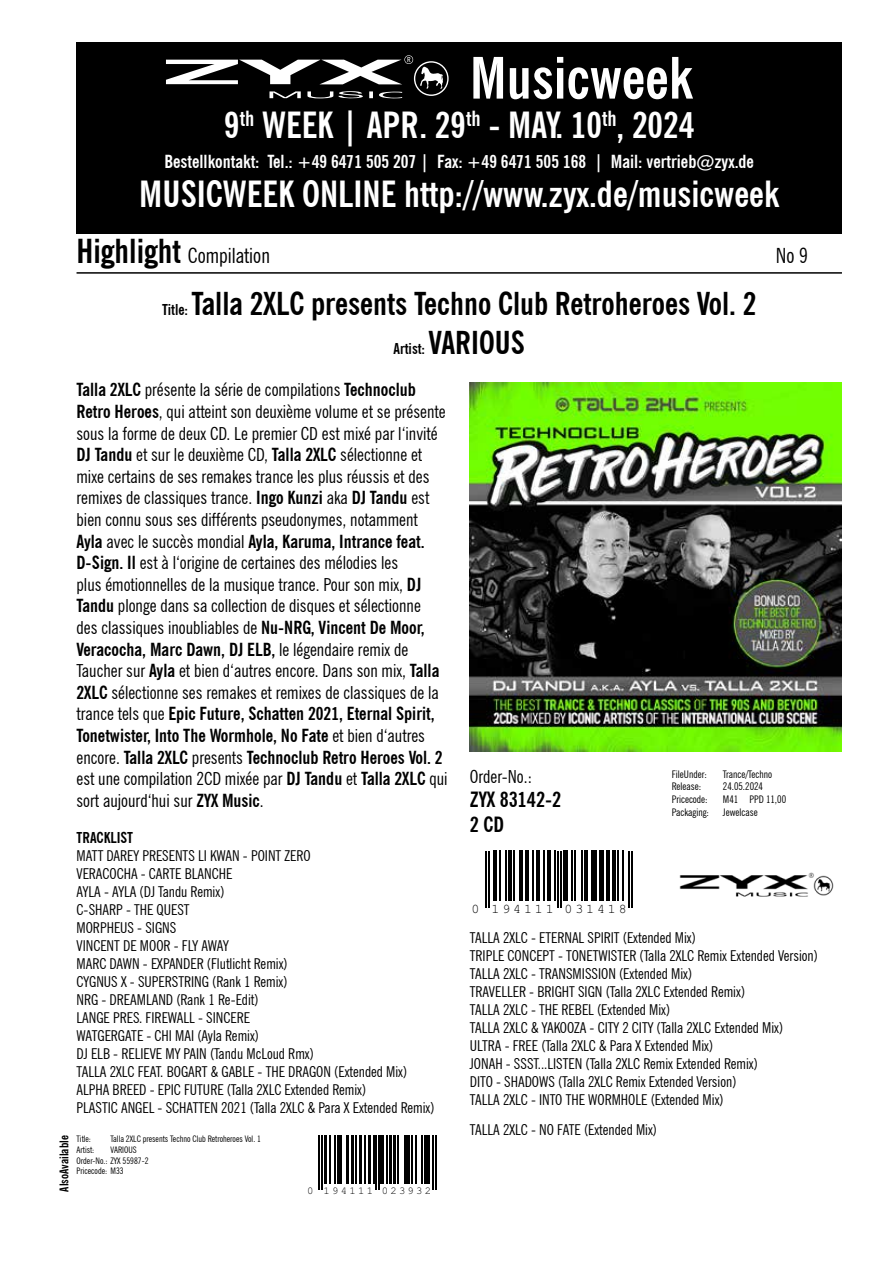
<style>
.page{position:relative;width:893px;height:1263px;background:#fff}
.page>*{position:absolute;margin:0;border:0;box-sizing:border-box;transform-origin:0 0}
.t1{font:700 condensed 57px "News Gothic BT";color:#fff}
.t2{font:700 condensed 36px/69.2px "News Gothic BT";color:#fff;text-align:center}
.t3{font:700 condensed 31.5px "News Gothic BT";color:#000}
.t4{font:condensed 21px "News Gothic BT";color:#000}
.t5{font:700 condensed 21px/25.5px "News Gothic BT";color:#000}
.t6{font:condensed 18px/21.6px "News Gothic BT";color:#000}
.t7{font:700 condensed 18px "News Gothic BT";color:#fff}
.t8{font:condensed 15px/18px "News Gothic BT";color:#000}
.t9{font:700 condensed 15px "News Gothic BT";color:#000}
.t10{font:13.35px "Arial";letter-spacing:.215em;color:#000}
.t11{font:700 condensed 12px "News Gothic BT";color:#000}
.t12{font:10.65px "Arial";letter-spacing:.215em;color:#000}
.t13{font:condensed 10.5px "News Gothic BT";color:#000}
.t14{font:condensed 9px/10.6px "News Gothic BT";color:#000}
.s1{font-weight:700;font-size:33px}
.s2{font-size:15px}
.s3{font-size:31.5px}
.s4{font-weight:700}
</style>
<div class="page">
<div style="left:77px;top:43px;width:765px;height:191px;background:#000"></div>
<svg style="left:166px;top:55px;width:283px;height:43px"></svg>
<hr style="left:77px;top:272px;width:765px;height:2px;background:#000">
<img style="left:470px;top:383px;width:372px;height:369px">
<hr style="left:485px;top:851px;width:2px;height:56px;background:#000">
<hr style="left:488px;top:851px;width:2px;height:56px;background:#000">
<hr style="left:493px;top:851px;width:3px;height:50px;background:#000">
<hr style="left:499px;top:851px;width:2px;height:50px;background:#000">
<hr style="left:506px;top:851px;width:1px;height:50px;background:#000">
<hr style="left:509px;top:851px;width:3px;height:50px;background:#000">
<hr style="left:513px;top:851px;width:2px;height:50px;background:#000">
<hr style="left:520px;top:851px;width:3px;height:50px;background:#000">
<hr style="left:526px;top:851px;width:3px;height:50px;background:#000">
<hr style="left:532px;top:851px;width:2px;height:50px;background:#000">
<hr style="left:537px;top:851px;width:3px;height:50px;background:#000">
<hr style="left:543px;top:851px;width:1px;height:50px;background:#000">
<hr style="left:547px;top:851px;width:4px;height:50px;background:#000">
<hr style="left:554px;top:851px;width:1px;height:50px;background:#000">
<hr style="left:557px;top:851px;width:1px;height:56px;background:#000">
<hr style="left:560px;top:851px;width:1px;height:56px;background:#000">
<div style="left:563px;top:851px;width:5px;height:50px;background:#000"></div>
<hr style="left:571px;top:851px;width:1px;height:50px;background:#000">
<hr style="left:574px;top:851px;width:1px;height:50px;background:#000">
<hr style="left:582px;top:851px;width:1px;height:50px;background:#000">
<hr style="left:585px;top:851px;width:3px;height:50px;background:#000">
<hr style="left:591px;top:851px;width:3px;height:50px;background:#000">
<hr style="left:596px;top:851px;width:1px;height:50px;background:#000">
<hr style="left:599px;top:851px;width:4px;height:50px;background:#000">
<hr style="left:606px;top:851px;width:4px;height:50px;background:#000">
<hr style="left:613px;top:851px;width:3px;height:50px;background:#000">
<hr style="left:617px;top:851px;width:2px;height:50px;background:#000">
<hr style="left:622px;top:851px;width:2px;height:50px;background:#000">
<hr style="left:628px;top:851px;width:2px;height:56px;background:#000">
<hr style="left:631px;top:851px;width:2px;height:56px;background:#000">
<img style="left:679px;top:872px;width:155px;height:25px">
<hr style="left:319px;top:1135px;width:1px;height:54px;background:#000">
<hr style="left:321px;top:1135px;width:1px;height:54px;background:#000">
<hr style="left:325px;top:1135px;width:2px;height:49px;background:#000">
<hr style="left:330px;top:1135px;width:1px;height:49px;background:#000">
<hr style="left:335px;top:1135px;width:1px;height:49px;background:#000">
<hr style="left:337px;top:1135px;width:3px;height:49px;background:#000">
<hr style="left:341px;top:1135px;width:1px;height:49px;background:#000">
<hr style="left:346px;top:1135px;width:2px;height:49px;background:#000">
<hr style="left:351px;top:1135px;width:2px;height:49px;background:#000">
<hr style="left:356px;top:1135px;width:1px;height:49px;background:#000">
<hr style="left:359px;top:1135px;width:3px;height:49px;background:#000">
<hr style="left:364px;top:1135px;width:2px;height:49px;background:#000">
<hr style="left:368px;top:1135px;width:3px;height:49px;background:#000">
<hr style="left:373px;top:1135px;width:1px;height:49px;background:#000">
<hr style="left:376px;top:1135px;width:1px;height:54px;background:#000">
<hr style="left:378px;top:1135px;width:1px;height:54px;background:#000">
<hr style="left:380px;top:1135px;width:4px;height:49px;background:#000">
<hr style="left:387px;top:1135px;width:1px;height:49px;background:#000">
<hr style="left:389px;top:1135px;width:3px;height:49px;background:#000">
<hr style="left:393px;top:1135px;width:2px;height:49px;background:#000">
<hr style="left:398px;top:1135px;width:1px;height:49px;background:#000">
<hr style="left:404px;top:1135px;width:1px;height:49px;background:#000">
<hr style="left:406px;top:1135px;width:4px;height:49px;background:#000">
<hr style="left:411px;top:1135px;width:2px;height:49px;background:#000">
<hr style="left:415px;top:1135px;width:1px;height:49px;background:#000">
<hr style="left:421px;top:1135px;width:2px;height:49px;background:#000">
<hr style="left:424px;top:1135px;width:2px;height:49px;background:#000">
<hr style="left:428px;top:1135px;width:2px;height:49px;background:#000">
<hr style="left:432px;top:1135px;width:2px;height:54px;background:#000">
<hr style="left:435px;top:1135px;width:1px;height:54px;background:#000">
<h1 class="t1" style="left:470px;top:43px;width:224px">Musicweek</h1>
<h2 class="t2" style="left:139px;top:90px;width:641px">9<sup>th</sup> WEEK | APR. 29<sup>th</sup> - MAY. 10<sup>th</sup>, 2024<br>MUSICWEEK ONLINE http://www.zyx.de/musicweek</h2>
<p class="t4" style="left:77px;top:243px;width:195px"><span class="s1">Highlight</span> Compilation</p>
<p class="t4" style="left:776px;top:243px;width:34px">No 9</p>
<h3 class="t3" style="left:162px;top:285px;width:596px"><span class="s2">Title:</span> Talla 2XLC presents Techno Club Retroheroes Vol. 2</h3>
<p class="t9" style="left:393px;top:339px;width:133px">Artist: <span class="s3">VARIOUS</span></p>
<p class="t6" style="left:77px;top:379px;width:373px"><span class="s4">Talla 2XLC</span> présente la série de compilations <span class="s4">Technoclub Retro Heroes</span>, qui atteint son deuxième volume et se présente sous la forme de deux CD. Le premier CD est mixé par l‘invité <span class="s4">DJ Tandu</span> et sur le deuxième CD, <span class="s4">Talla 2XLC</span> sélectionne et mixe certains de ses remakes trance les plus réussis et des remixes de classiques trance. <span class="s4">Ingo Kunzi</span> aka <span class="s4">DJ Tandu</span> est bien connu sous ses différents pseudonymes, notamment <span class="s4">Ayla</span> avec le succès mondial <span class="s4">Ayla, Karuma, Intrance feat.<br>D-Sign. Il</span> est à l‘origine de certaines des mélodies les<br>plus émotionnelles de la musique trance. Pour son mix, <span class="s4">DJ Tandu</span> plonge dans sa collection de disques et sélectionne<br>des classiques inoubliables de <span class="s4">Nu-NRG, Vincent De Moor, Veracocha, Marc Dawn, DJ ELB,</span> le légendaire remix de Taucher sur <span class="s4">Ayla</span> et bien d‘autres encore. Dans son mix, <span class="s4">Talla 2XLC</span> sélectionne ses remakes et remixes de classiques de la trance tels que <span class="s4">Epic Future, Schatten 2021, Eternal Spirit, Tonetwister, Into The Wormhole, No Fate</span> et bien d‘autres encore. <span class="s4">Talla 2XLC</span> presents <span class="s4">Technoclub Retro Heroes Vol. 2 </span>est une compilation 2CD mixée par <span class="s4">DJ Tandu</span> et <span class="s4">Talla 2XLC</span> qui sort aujourd‘hui sur <span class="s4">ZYX Music</span>.</p>
<p class="t9" style="left:77px;top:828px;width:58px">TRACKLIST</p>
<p class="t8" style="left:77px;top:846px;width:359px">MATT DAREY PRESENTS LI KWAN - POINT ZERO<br>VERACOCHA - CARTE BLANCHE<br>AYLA - AYLA (DJ Tandu Remix)<br>C-SHARP - THE QUEST<br>MORPHEUS - SIGNS<br>VINCENT DE MOOR - FLY AWAY<br>MARC DAWN - EXPANDER (Flutlicht Remix)<br>CYGNUS X - SUPERSTRING (Rank 1 Remix)<br>NRG - DREAMLAND (Rank 1 Re-Edit)<br>LANGE PRES. FIREWALL - SINCERE<br>WATGERGATE - CHI MAI (Ayla Remix)<br>DJ ELB - RELIEVE MY PAIN (Tandu McLoud Rmx)<br>TALLA 2XLC FEAT. BOGART &amp; GABLE - THE DRAGON (Extended Mix)<br>ALPHA BREED - EPIC FUTURE (Talla 2XLC Extended Remix)<br>PLASTIC ANGEL - SCHATTEN 2021 (Talla 2XLC &amp; Para X Extended Remix)</p>
<p class="t7" style="left:164px;top:150px;width:591px">Bestellkontakt: Tel.: +49 6471 505 207 | Fax: +49 6471 505 168 | Mail: vertrieb@zyx.de</p>
<p class="t13" style="left:672px;top:767px;width:37px">FileUnder:</p>
<p class="t13" style="left:723px;top:767px;width:51px">Trance/Techno</p>
<p class="t13" style="left:672px;top:780px;width:31px">Release:</p>
<p class="t13" style="left:723px;top:780px;width:42px">24.05.2024</p>
<p class="t13" style="left:672px;top:793px;width:37px">Pricecode:</p>
<p class="t13" style="left:723px;top:793px;width:65px">M41 PPD 11,00</p>
<p class="t13" style="left:672px;top:806px;width:39px">Packaging:</p>
<p class="t13" style="left:723px;top:806px;width:36px">Jewelcase</p>
<p class="t6" style="left:470px;top:766px;width:64px">Order-No.:</p>
<p class="t5" style="left:470px;top:786px;width:93px">ZYX 83142-2<br>2 CD</p>
<p class="t10" style="left:471px;top:901px;width:157px">0 194111 031418</p>
<p class="t8" style="left:470px;top:928px;width:350px">TALLA 2XLC - ETERNAL SPIRIT (Extended Mix)<br>TRIPLE CONCEPT - TONETWISTER (Talla 2XLC Remix Extended Version)<br>TALLA 2XLC - TRANSMISSION (Extended Mix)<br>TRAVELLER - BRIGHT SIGN (Talla 2XLC Extended Remix)<br>TALLA 2XLC - THE REBEL (Extended Mix)<br>TALLA 2XLC &amp; YAKOOZA - CITY 2 CITY (Talla 2XLC Extended Mix)<br>ULTRA - FREE (Talla 2XLC &amp; Para X Extended Mix)<br>JONAH - SSST...LISTEN (Talla 2XLC Remix Extended Remix)<br>DITO - SHADOWS (Talla 2XLC Remix Extended Version)<br>TALLA 2XLC - INTO THE WORMHOLE (Extended Mix)</p>
<p class="t8" style="left:470px;top:1121px;width:189px">TALLA 2XLC - NO FATE (Extended Mix)</p>
<p class="t11" style="left:57px;top:1191px;width:58px;rotate:-90deg">AlsoAvailable</p>
<p class="t14" style="left:77px;top:1134px;width:16px">Title:</p>
<p class="t14" style="left:111px;top:1134px;width:152px">Talla 2XLC presents Techno Club Retroheroes Vol. 1</p>
<p class="t14" style="left:77px;top:1144px;width:73px;text-indent:34px">VARIOUS<br>Order-No.: ZYX 55987-2<br>Pricecode: M33</p>
<p class="t14" style="left:77px;top:1144px;width:19px">Artist:</p>
<p class="t12" style="left:307px;top:1184px;width:125px">0 194111 023932</p>
</div>
